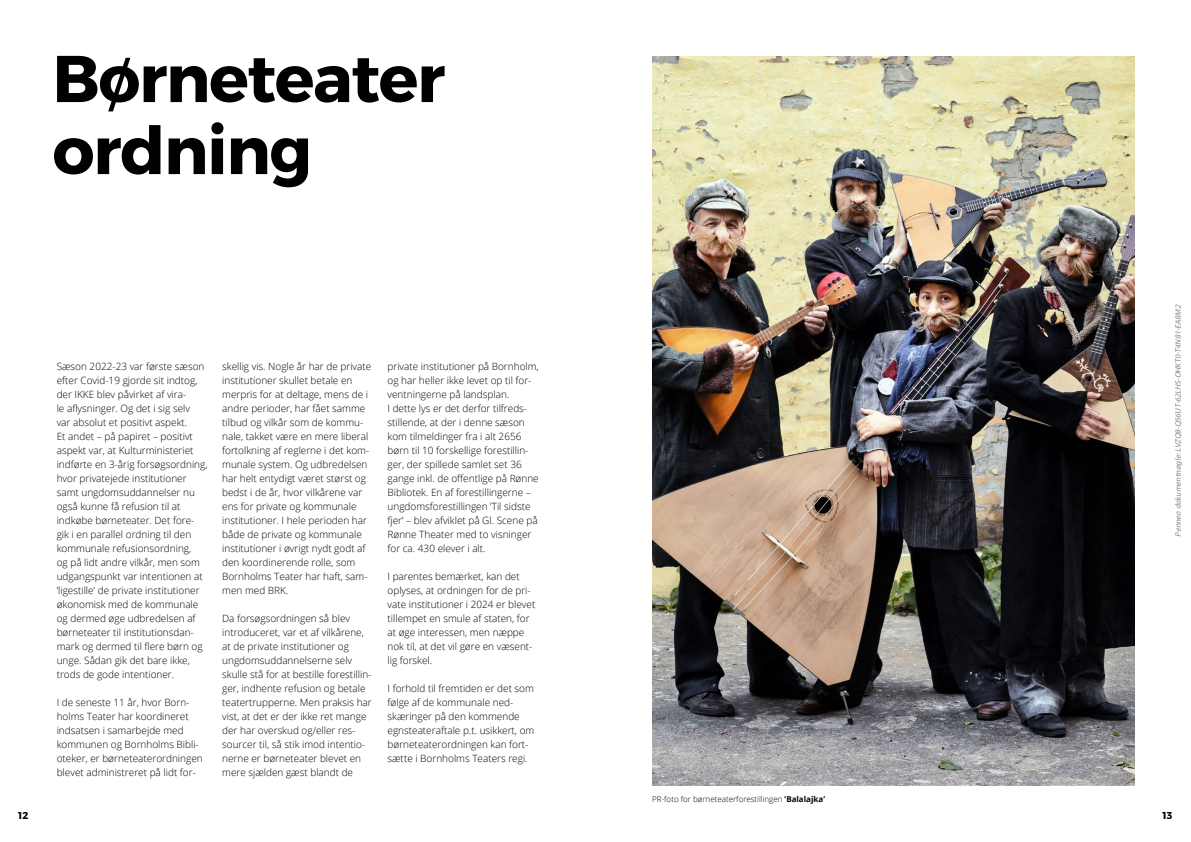
<style>
.page{position:relative;width:1191px;height:842px;background:#fff}
.page>*{position:absolute;margin:0;border:0;box-sizing:border-box;transform-origin:0 0}
.t1{font:700 66px/72px "Montserrat";letter-spacing:-.02em;color:#000}
.t2{font:300 10px/14px "Open Sans";color:#000}
.t3{font:700 10px "Montserrat";color:#000}
.t4{font:italic 8px "Myriad Pro";color:#888}
.t5{font:300 8px "Open Sans";color:#000}
.s1{font-weight:700}
</style>
<div class="page">
<img style="left:652px;top:57px;width:482px;height:728px">
<h1 class="t1" style="left:52px;top:43px;width:394px">Børneteater ordning</h1>
<p class="t2" style="left:57px;top:360px;width:152px">Sæson 2022-23 var første sæson efter Covid-19 gjorde sit indtog, der IKKE blev påvirket af vira-<br>le aflysninger. Og det i sig selv<br>var absolut et positivt aspekt.<br>Et andet – på papiret – positivt aspekt var, at Kulturministeriet indførte en 3-årig forsøgsordning, hvor privatejede institutioner samt ungdomsuddannelser nu også kunne få refusion til at indkøbe børneteater. Det fore&shy;gik i en parallel ordning til den kommunale refusionsordning,<br>og på lidt andre vilkår, men som udgangspunkt var intentionen at ’ligestille’ de private institutioner økonomisk med de kommunale og dermed øge udbredelsen af børneteater til institutionsdan&shy;mark og dermed til flere børn og unge. Sådan gik det bare ikke, trods de gode intentioner.</p>
<p class="t2" style="left:57px;top:695px;width:147px">I de seneste 11 år, hvor Born&shy;holms Teater har koordineret indsatsen i samarbejde med kommunen og Bornholms Bibli&shy;oteker, er børneteaterordningen blevet administreret på lidt for-</p>
<p class="t2" style="left:222px;top:360px;width:151px">skellig vis. Nogle år har de private institutioner skullet betale en merpris for at deltage, mens de i andre perioder, har fået samme tilbud og vilkår som de kommu&shy;nale, takket være en mere liberal fortolkning af reglerne i det kom&shy;munale system. Og udbredelsen har helt entydigt været størst og bedst i de år, hvor vilkårene var ens for private og kommunale institutioner. I hele perioden har både de private og kommunale institutioner i øvrigt nydt godt af den koordinerende rolle, som<br>Bornholms Teater har haft, sam&shy;men med BRK.</p>
<p class="t2" style="left:222px;top:612px;width:151px">Da forsøgsordningen så blev introduceret, var et af vilkårene, at de private institutioner og ungdomsuddannelserne selv skulle stå for at bestille forestillin&shy;ger, indhente refusion og betale teatertrupperne. Men praksis har vist, at det er der ikke ret mange der har overskud og/eller res&shy;sourcer til, så stik imod intentio&shy;nerne er børneteater blevet en mere sjælden gæst blandt de</p>
<p class="t2" style="left:387px;top:359px;width:153px">private institutioner på Bornholm, og har heller ikke levet op til for&shy;ventningerne på landsplan.<br>I dette lys er det derfor tilfreds&shy;stillende, at der i denne sæson kom tilmeldinger fra i alt 2656 børn til 10 forskellige forestillin&shy;ger, der spillede samlet set 36 gange inkl. de offentlige på Rønne<br>Bibliotek. En af forestillingerne – ungdomsforestillingen ’Til sidste fjer’ – blev afviklet på Gl. Scene på<br>Rønne Theater med to visninger for ca. 430 elever i alt.</p>
<p class="t2" style="left:387px;top:569px;width:149px">I parentes bemærket, kan det oplyses, at ordningen for de pri&shy;vate institutioner i 2024 er blevet tillempet en smule af staten, for at øge interessen, men næppe nok til, at det vil gøre en væsent&shy;lig forskel.</p>
<p class="t2" style="left:387px;top:681px;width:148px">I forhold til fremtiden er det som følge af de kommunale ned&shy;skæringer på den kommende egnsteateraftale p.t. usikkert, om børneteaterordningen kan fort&shy;sætte i Bornholms Teaters regi.</p>
<p class="t5" style="left:652px;top:793px;width:174px">PR-foto for børneteaterforestillingen <span class="s1">’Balalajka’</span></p>
<p class="t4" style="left:1175px;top:537px;width:235px;rotate:-90deg">Penneo dokumentnøgle:LVZQ8-Q56UT-62LHS-OHKT0-T4N81-EA8M2</p>
<p class="t3" style="left:18px;top:810px;width:12px">12</p>
<p class="t3" style="left:1162px;top:810px;width:11px">13</p>
</div>
